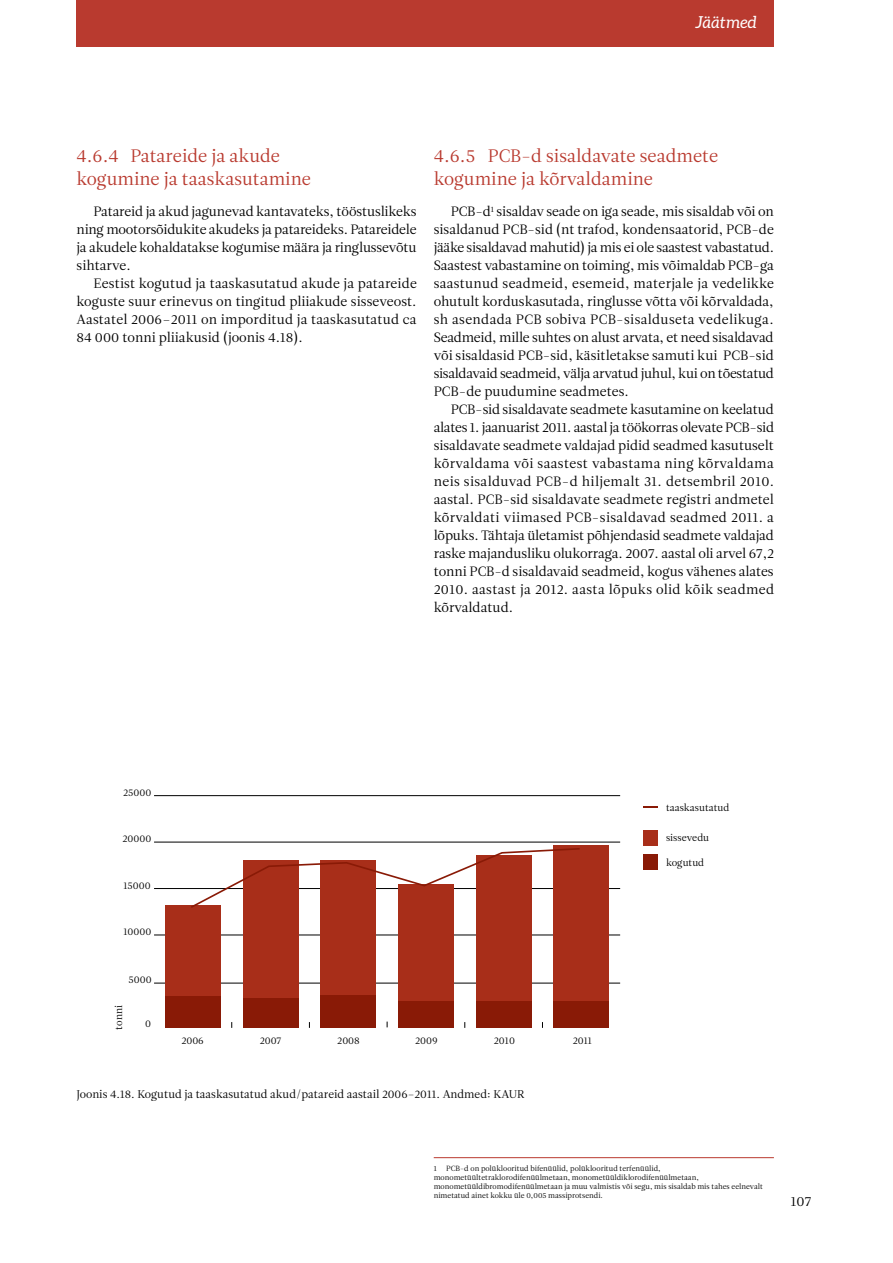
<style>
.page{position:relative;width:893px;height:1263px;background:#fff}
.page>*{position:absolute;margin:0;border:0;box-sizing:border-box;transform-origin:0 0}
.t1{font:18px/22.5px "Leitura Roman 1";color:#b93a2f}
.t2{font:italic 16.5px "Aleo";letter-spacing:.01em;color:#fff}
.t3{font:13.5px/18px "Leitura Roman 1";color:#000;text-align:justify}
.t4{font:11.25px "Leitura Roman 1";color:#000}
.t5{font:9.9px "Leitura Roman 1";color:#000}
.t6{font:7.5px/9px "Leitura Roman 1";color:#000}
</style>
<div class="page">
<div style="left:77px;top:0;width:697px;height:47px;background:#b93a2f"></div>
<hr style="left:434px;top:1157px;width:340px;height:1px;background:#b93a2f">
<hr style="left:154px;top:983px;width:466px;height:1px;background:#000">
<hr style="left:154px;top:935px;width:466px;height:1px;background:#000">
<hr style="left:154px;top:888px;width:466px;height:1px;background:#000">
<hr style="left:154px;top:842px;width:466px;height:1px;background:#000">
<hr style="left:154px;top:795px;width:466px;height:1px;background:#000">
<div style="left:643px;top:831px;width:14px;height:15px;background:#a82e19"></div>
<div style="left:165px;top:905px;width:56px;height:91px;background:#a82e19"></div>
<div style="left:243px;top:860px;width:56px;height:138px;background:#a82e19"></div>
<div style="left:320px;top:860px;width:56px;height:135px;background:#a82e19"></div>
<div style="left:398px;top:884px;width:56px;height:117px;background:#a82e19"></div>
<div style="left:476px;top:855px;width:56px;height:146px;background:#a82e19"></div>
<div style="left:553px;top:845px;width:56px;height:156px;background:#a82e19"></div>
<div style="left:643px;top:855px;width:14px;height:15px;background:#891a06"></div>
<div style="left:165px;top:996px;width:56px;height:32px;background:#891a06"></div>
<div style="left:243px;top:998px;width:56px;height:30px;background:#891a06"></div>
<div style="left:320px;top:995px;width:56px;height:33px;background:#891a06"></div>
<div style="left:398px;top:1001px;width:56px;height:27px;background:#891a06"></div>
<div style="left:476px;top:1001px;width:56px;height:27px;background:#891a06"></div>
<div style="left:553px;top:1001px;width:56px;height:27px;background:#891a06"></div>
<svg style="left:643px;top:807px;width:14px;height:1px"></svg>
<svg style="left:191px;top:848px;width:389px;height:60px"></svg>
<p class="t2" style="left:695px;top:13px;width:63px">Jäätmed</p>
<h1 class="t1" style="left:77px;top:145px;width:236px">4.6.4 Patareide ja akude kogumine ja taaskasutamine</h1>
<p class="t3" style="left:77px;top:203px;width:342px;text-indent:17px">Patareid ja akud jagunevad kantavateks, tööstuslikeks ning mootorsõidukite akudeks ja patareideks. Patareidele ja akudele kohaldatakse kogumise määra ja ringlussevõtu sihtarve.</p>
<p class="t3" style="left:77px;top:275px;width:342px;text-indent:17px">Eestist kogutud ja taaskasutatud akude ja patareide koguste suur erinevus on tingitud pliiakude sisseveost.<br>Aastatel 2006–2011 on imporditud ja taaskasutatud ca 84 000 tonni pliiakusid (joonis 4.18).</p>
<h1 class="t1" style="left:434px;top:145px;width:286px">4.6.5 PCB-d sisaldavate seadmete kogumine ja kõrvaldamine</h1>
<p class="t3" style="left:434px;top:203px;width:342px;text-indent:17px">PCB-d<sup>1</sup> sisaldav seade on iga seade, mis sisaldab või on sisaldanud PCB-sid (nt trafod, kondensaatorid, PCB-de jääke sisaldavad mahutid) ja mis ei ole saastest vabastatud.<br>Saastest vabastamine on toiming, mis võimaldab PCB-ga saastunud seadmeid, esemeid, materjale ja vedelikke ohutult korduskasutada, ringlusse võtta või kõrvaldada, sh asendada PCB sobiva PCB-sisalduseta vedelikuga.<br>Seadmeid, mille suhtes on alust arvata, et need sisaldavad või sisaldasid PCB-sid, käsitletakse samuti kui PCB-sid sisaldavaid seadmeid, välja arvatud juhul, kui on tõestatud PCB-de puudumine seadmetes.</p>
<p class="t3" style="left:434px;top:400px;width:342px;text-indent:17px">PCB-sid sisaldavate seadmete kasutamine on keelatud alates 1. jaanuarist 2011. aastal ja töökorras olevate PCB-sid sisaldavate seadmete valdajad pidid seadmed kasutuselt kõrvaldama või saastest vabastama ning kõrvaldama neis sisalduvad PCB-d hiljemalt 31. detsembril 2010. aastal. PCB-sid sisaldavate seadmete registri andmetel kõrvaldati viimased PCB-sisaldavad seadmed 2011. a lõpuks. Tähtaja ületamist põhjendasid seadmete valdajad raske majandusliku olukorraga. 2007. aastal oli arvel 67,2 tonni PCB-d sisaldavaid seadmeid, kogus vähenes alates 2010. aastast ja 2012. aasta lõpuks olid kõik seadmed kõrvaldatud.</p>
<p class="t5" style="left:123px;top:787px;width:30px">25000</p>
<p class="t5" style="left:122px;top:833px;width:30px">20000</p>
<p class="t5" style="left:123px;top:879px;width:29px">15000</p>
<p class="t5" style="left:123px;top:926px;width:29px">10000</p>
<p class="t5" style="left:129px;top:974px;width:25px">5000</p>
<p class="t5" style="left:113px;top:1030px;width:26px;rotate:-90deg">tonni</p>
<p class="t5" style="left:145px;top:1017px;width:7px">0</p>
<p class="t5" style="left:181px;top:1035px;width:24px">2006</p>
<p class="t5" style="left:260px;top:1035px;width:23px">2007</p>
<p class="t5" style="left:337px;top:1035px;width:24px">2008</p>
<p class="t5" style="left:415px;top:1035px;width:24px">2009</p>
<p class="t5" style="left:494px;top:1035px;width:23px">2010</p>
<p class="t5" style="left:573px;top:1035px;width:21px">2011</p>
<p class="t4" style="left:77px;top:1088px;width:450px">Joonis 4.18. Kogutud ja taaskasutatud akud/patareid aastail 2006–2011. Andmed: KAUR</p>
<p class="t5" style="left:666px;top:801px;width:65px">taaskasutatud</p>
<p class="t5" style="left:666px;top:832px;width:45px">sissevedu</p>
<p class="t5" style="left:666px;top:856px;width:40px">kogutud</p>
<p class="t6" style="left:434px;top:1164px;width:331px">1 PCB-d on polüklooritud bifenüülid, polüklooritud terfenüülid, monometüültetraklorodifenüülmetaan, monometüüldiklorodifenüülmetaan, monometüüldibromodifenüülmetaan ja muu valmistis või segu, mis sisaldab mis tahes eelnevalt nimetatud ainet kokku üle 0,005 massiprotsendi.</p>
<p class="t3" style="left:791px;top:1193px;width:22px">107</p>
</div>
